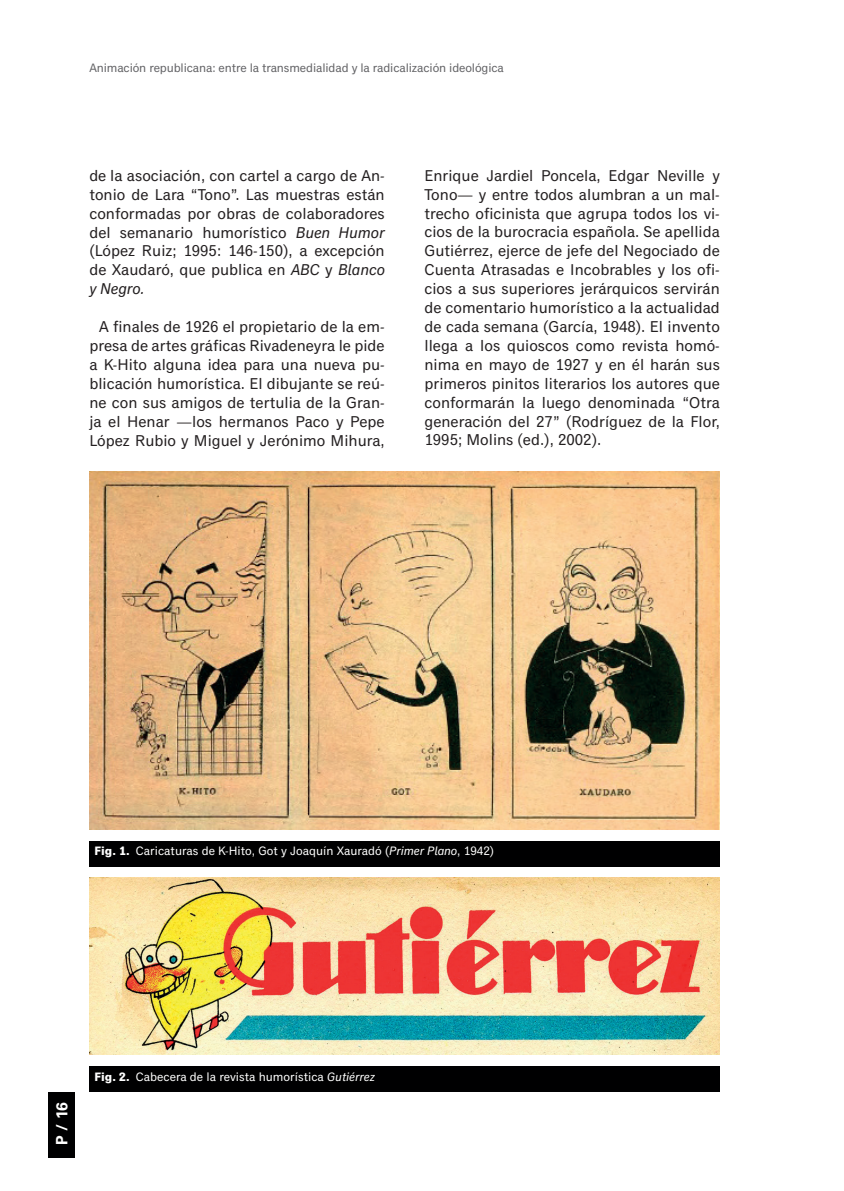
<style>
.page{position:relative;width:844px;height:1191px;background:#fff}
.page>*{position:absolute;margin:0;border:0;box-sizing:border-box;transform-origin:0 0}
.t1{font:15.75px/18.9px "Classic Grotesque Pro";color:#231f20;text-align:justify}
.t2{font:700 15.75px "Univers LT Std";color:#fff}
.t3{font:12.25px "Classic Grotesque Pro";color:#fff}
.t4{font:12.25px "Classic Grotesque Pro";letter-spacing:-.01em;color:#636366}
.s1{font-style:italic}
.s2{font-weight:700}
</style>
<div class="page">
<div style="left:49px;top:1092px;width:26px;height:65px;background:#000001"></div>
<img style="left:89px;top:472px;width:630px;height:357px">
<div style="left:89px;top:841px;width:630px;height:25px;background:#000001"></div>
<img style="left:89px;top:878px;width:630px;height:176px">
<div style="left:89px;top:1066px;width:630px;height:25px;background:#000001"></div>
<p class="t4" style="left:89px;top:61px;width:416px">Animación republicana: entre la transmedialidad y la radicalización ideológica</p>
<p class="t1" style="left:89px;top:167px;width:297px">de la asociación, con cartel a cargo de An&shy;tonio de Lara “Tono”. Las muestras están conformadas por obras de colaboradores del semanario humorístico <span class="s1">Buen Humor </span>(López Ruiz; 1995: 146-150), a excepción de Xaudaró, que publica en <span class="s1">ABC</span> y <span class="s1">Blanco y Negro.</span></p>
<p class="t1" style="left:89px;top:318px;width:297px;text-indent:10px">A finales de 1926 el propietario de la em&shy;presa de artes gráficas Rivadeneyra le pide a K-Hito alguna idea para una nueva pu&shy;blicación humorística. El dibujante se reú&shy;ne con sus amigos de tertulia de la Gran&shy;ja el Henar —los hermanos Paco y Pepe López Rubio y Miguel y Jerónimo Mihura,</p>
<p class="t1" style="left:424px;top:167px;width:297px">Enrique Jardiel Poncela, Edgar Neville y Tono— y entre todos alumbran a un mal&shy;trecho oficinista que agrupa todos los vi&shy;cios de la burocracia española. Se apellida Gutiérrez, ejerce de jefe del Negociado de Cuenta Atrasadas e Incobrables y los ofi&shy;cios a sus superiores jerárquicos servirán de comentario humorístico a la actualidad de cada semana (García, 1948). El invento llega a los quioscos como revista homó&shy;nima en mayo de 1927 y en él harán sus primeros pinitos literarios los autores que conformarán la luego denominada “Otra generación del 27” (Rodríguez de la Flor, 1995; Molins (ed.), 2002).</p>
<p class="t3" style="left:94px;top:844px;width:401px"><span class="s2">Fig. 1.</span> Caricaturas de K-Hito, Got y Joaquín Xauradó (<span class="s1">Primer Plano</span>, 1942)</p>
<p class="t2" style="left:53px;top:1144px;width:44px;rotate:-90deg">P / 16</p>
<p class="t3" style="left:94px;top:1069px;width:282px"><span class="s2">Fig. 2.</span> Cabecera de la revista humorística <span class="s1">Gutiérrez</span></p>
</div>
